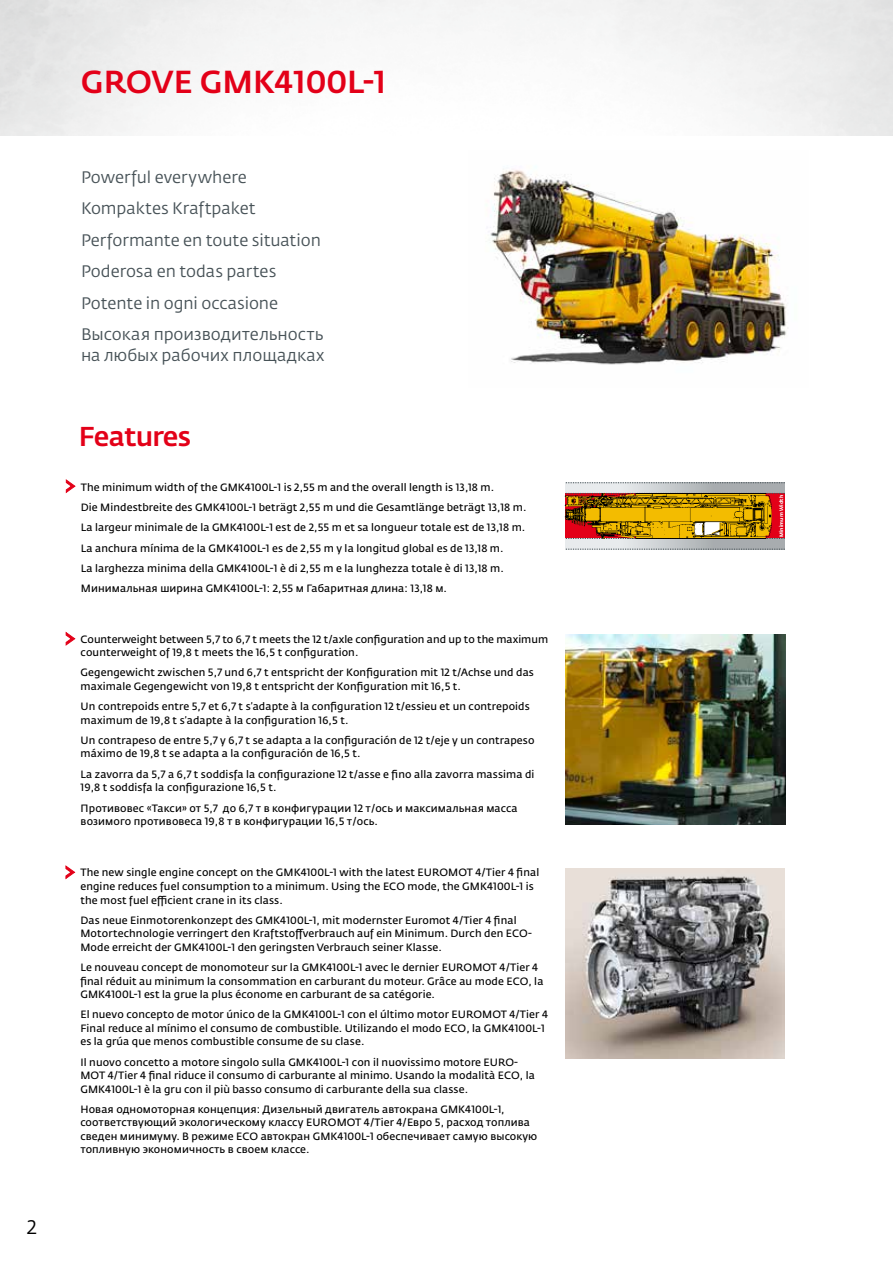
<style>
.page{position:relative;width:893px;height:1263px;background:#fff}
.page>*{position:absolute;margin:0;border:0;box-sizing:border-box;transform-origin:0 0}
.t1{font:500 31.5px "Fedra Sans Pro";color:#e30018}
.t2{font:500 27px "Fedra Sans Pro";letter-spacing:-.025em;color:#e30018}
.t3{font:19.5px "Fedra Sans Pro";color:#000}
.t4{font:16.5px/31.5px "Fedra Sans Pro";color:#475257}
.t5{font:600 10.5px/13.5px "Fedra Sans Pro";letter-spacing:.01em;color:#000}
.t6{font:700 4.95px "Fedra Sans Pro";letter-spacing:.02em;color:#fff}
</style>
<div class="page">
<img style="left:490px;top:170px;width:298px;height:195px">
<svg style="left:66px;top:479px;width:10px;height:14px"></svg>
<svg style="left:66px;top:632px;width:9px;height:14px"></svg>
<svg style="left:65px;top:865px;width:10px;height:14px"></svg>
<img style="left:566px;top:868px;width:219px;height:191px">
<img style="left:566px;top:634px;width:219px;height:191px">
<svg style="left:566px;top:539px;width:219px;height:10px;background:#c3c7ca"></svg>
<svg style="left:566px;top:483px;width:219px;height:10px;background:#c3c7c9"></svg>
<svg style="left:566px;top:549px;width:219px;height:1px"></svg>
<svg style="left:566px;top:482px;width:219px;height:1px"></svg>
<svg style="left:565px;top:493px;width:220px;height:46px"></svg>
<img style="left:565px;top:493px;width:207px;height:45px">
<h3 class="t3" style="left:27px;top:1215px;width:11px">2</h3>
<h1 class="t1" style="left:81px;top:62px;width:306px">GROVE GMK4100L-1</h1>
<h3 class="t4" style="left:81px;top:161px;width:244px">Powerful everywhere<br>Kompaktes Kraftpaket<br>Performante en toute situation<br>Poderosa en todas partes<br>Potente in ogni occasione<br>Высокая производительность</h3>
<h3 class="t4" style="left:81px;top:340px;width:245px">на любых рабочих площадках</h3>
<h2 class="t2" style="left:79px;top:420px;width:114px">Features</h2>
<p class="t5" style="left:81px;top:477px;width:447px;line-height:20.2px">The minimum width of the GMK4100L-1 is 2,55 m and the overall length is 13,18 m.<br>Die Mindestbreite des GMK4100L-1 beträgt 2,55 m und die Gesamtlänge beträgt 13,18 m.<br>La largeur minimale de la GMK4100L-1 est de 2,55 m et sa longueur totale est de 13,18 m.<br>La anchura mínima de la GMK4100L-1 es de 2,55 m y la longitud global es de 13,18 m.<br>La larghezza minima della GMK4100L-1 è di 2,55 m e la lunghezza totale è di 13,18 m.<br>Минимальная ширина GMK4100L-1: 2,55 м Габаритная длина: 13,18 м.</p>
<p class="t5" style="left:81px;top:632px;width:469px">Counterweight between 5,7 to 6,7 t meets the 12 t/axle configuration and up to the maximum counterweight of 19,8 t meets the 16,5 t configuration.</p>
<p class="t5" style="left:81px;top:666px;width:455px">Gegengewicht zwischen 5,7 und 6,7 t entspricht der Konfiguration mit 12 t/Achse und das maximale Gegengewicht von 19,8 t entspricht der Konfiguration mit 16,5 t.</p>
<p class="t5" style="left:81px;top:700px;width:451px">Un contrepoids entre 5,7 et 6,7 t s’adapte à la configuration 12 t/essieu et un contrepoids maximum de 19,8 t s’adapte à la configuration 16,5 t.</p>
<p class="t5" style="left:81px;top:734px;width:455px">Un contrapeso de entre 5,7 y 6,7 t se adapta a la configuración de 12 t/eje y un contrapeso máximo de 19,8 t se adapta a la configuración de 16,5 t.</p>
<p class="t5" style="left:81px;top:767px;width:455px">La zavorra da 5,7 a 6,7 t soddisfa la configurazione 12 t/asse e fino alla zavorra massima di<br>19,8 t soddisfa la configurazione 16,5 t.</p>
<p class="t5" style="left:81px;top:801px;width:439px">Противовес «Такси» от 5,7 до 6,7 т в конфигурации 12 т/ось и максимальная масса возимого противовеса 19,8 т в конфигурации 16,5 т/ось.</p>
<p class="t5" style="left:80px;top:866px;width:460px">The new single engine concept on the GMK4100L-1 with the latest EUROMOT 4/Tier 4 final engine reduces fuel consumption to a minimum. Using the ECO mode, the GMK4100L-1 is the most fuel efficient crane in its class.</p>
<p class="t5" style="left:80px;top:913px;width:453px">Das neue Einmotorenkonzept des GMK4100L-1, mit modernster Euromot 4/Tier 4 final<br>Motortechnologie verringert den Kraftstoffverbrauch auf ein Minimum. Durch den ECO-<br>Mode erreicht der GMK4100L-1 den geringsten Verbrauch seiner Klasse.</p>
<p class="t5" style="left:80px;top:961px;width:465px">Le nouveau concept de monomoteur sur la GMK4100L-1 avec le dernier EUROMOT 4/Tier 4 final réduit au minimum la consommation en carburant du moteur. Grâce au mode ECO, la<br>GMK4100L-1 est la grue la plus économe en carburant de sa catégorie.</p>
<p class="t5" style="left:80px;top:1008px;width:469px">El nuevo concepto de motor único de la GMK4100L-1 con el último motor EUROMOT 4/Tier 4<br>Final reduce al mínimo el consumo de combustible. Utilizando el modo ECO, la GMK4100L-1 es la grúa que menos combustible consume de su clase.</p>
<p class="t5" style="left:80px;top:1055px;width:456px">Il nuovo concetto a motore singolo sulla GMK4100L-1 con il nuovissimo motore EURO-<br>MOT 4/Tier 4 final riduce il consumo di carburante al minimo. Usando la modalità ECO, la<br>GMK4100L-1 è la gru con il più basso consumo di carburante della sua classe.</p>
<p class="t5" style="left:80px;top:1102px;width:458px">Новая одномоторная концепция: Дизельный двигатель автокрана GMK4100L-1, соответствующий экологическому классу EUROMOT 4/Tier 4/Евро 5, расход топлива сведен минимуму. В режиме ECO автокран GMK4100L-1 обеспечивает самую высокую топливную экономичность в своем классе.</p>
<p class="t6" style="left:778px;top:537px;width:44px;rotate:-90deg">Minimum Width</p>
</div>
